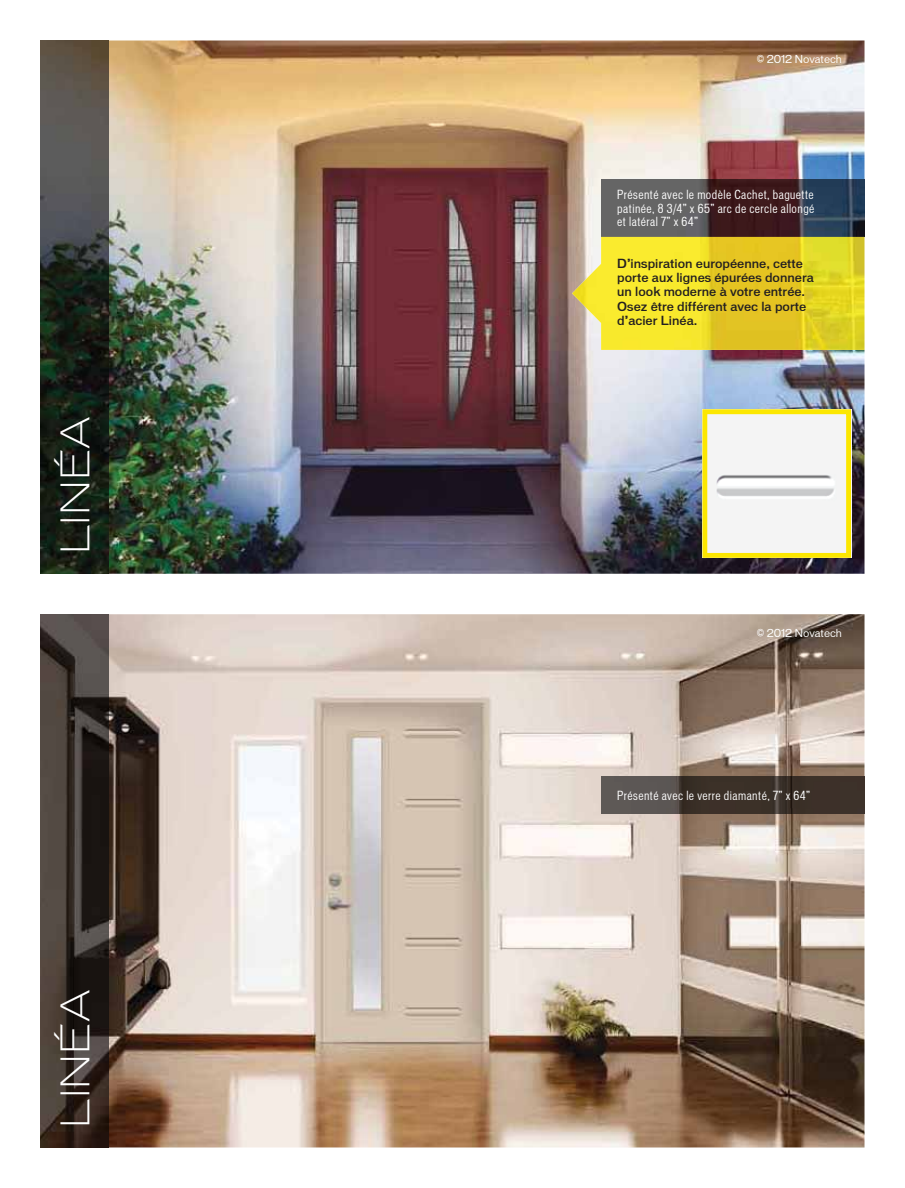
<style>
.page{position:relative;width:905px;height:1188px;background:#fff}
.page>*{position:absolute;margin:0;border:0;box-sizing:border-box;transform-origin:0 0}
.t1{font:300 expanded 37.5px "Vonnes";color:#fff}
.t2{font:500 12px/14.4px "Vonnes";color:#231f20;scale:.96 1}
.t3{font:condensed 12px/13.5px "Vonnes";letter-spacing:.04em;color:#fff;text-align:justify}
.t4{font:10.5px "Vonnes";color:#fff;scale:.96 1}
</style>
<div class="page">
<img style="left:109px;top:614px;width:755px;height:533px">
<img style="left:109px;top:40px;width:755px;height:534px">
<img style="left:40px;top:40px;width:69px;height:534px">
<img style="left:40px;top:614px;width:69px;height:533px">
<img style="left:601px;top:179px;width:263px;height:58px">
<img style="left:601px;top:777px;width:263px;height:37px">
<img style="left:572px;top:237px;width:292px;height:113px">
<img style="left:708px;top:415px;width:137px;height:137px">
<div style="left:702px;top:409px;width:149px;height:149px;border:5px solid #fce700"></div>
<h1 class="t1" style="left:60px;top:554px;width:140px;rotate:-90deg">LINÉA</h1>
<h1 class="t1" style="left:60px;top:1128px;width:140px;rotate:-90deg">LINÉA</h1>
<p class="t4" style="left:757px;top:53px;width:90px">© 2012 Novatech</p>
<p class="t3" style="left:617px;top:189px;width:199px">Présenté avec le modèle Cachet, baguette patinée, 8 3/4” x 65” arc de cercle allongé et latéral 7” x 64”</p>
<p class="t2" style="left:617px;top:257px;width:206px">D’inspiration européenne, cette porte aux lignes épurées donnera un look moderne à votre entrée.<br>Osez être différent avec la porte d’acier Linéa.</p>
<p class="t4" style="left:757px;top:627px;width:90px">© 2012 Novatech</p>
<p class="t3" style="left:617px;top:790px;width:194px">Présenté avec le verre diamanté, 7” x 64”</p>
</div>
